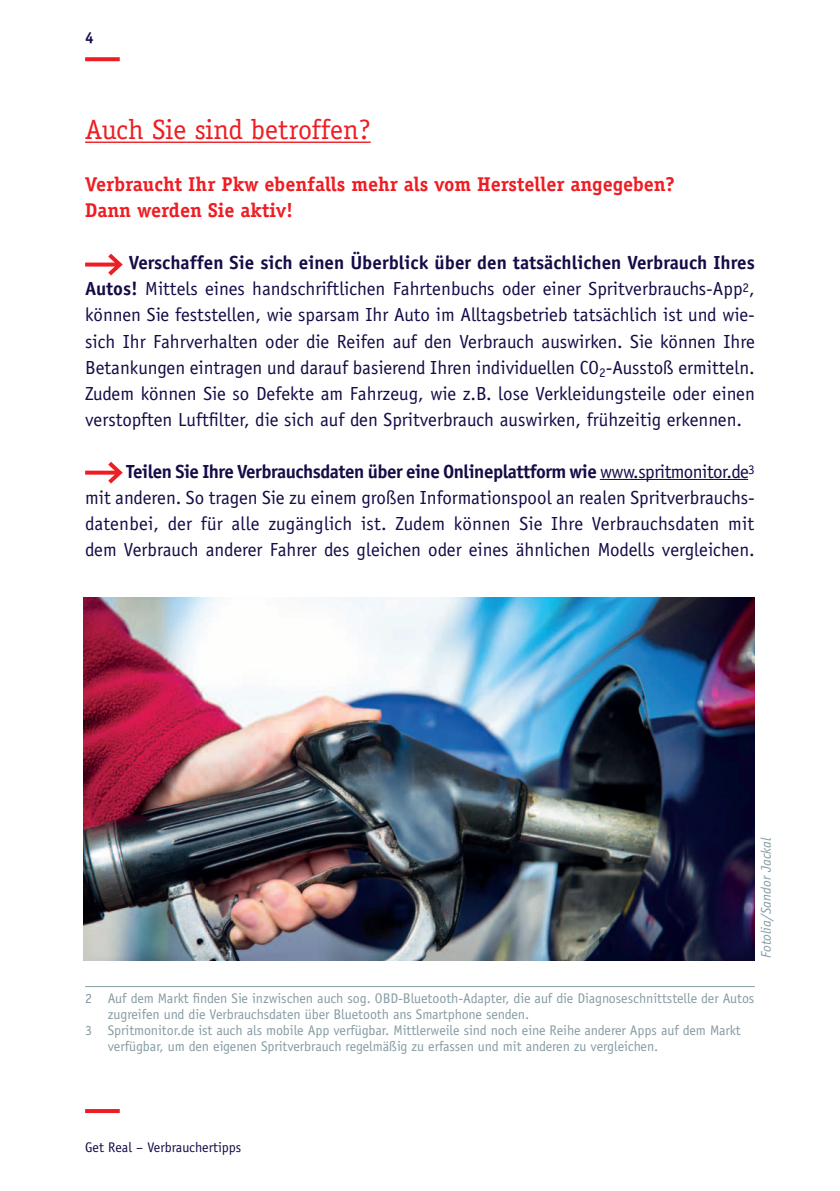
<style>
.page{position:relative;width:840px;height:1191px;background:#fff}
.page>*{position:absolute;margin:0;border:0;box-sizing:border-box;transform-origin:0 0}
.t1{font:28px "Officina Serif";color:#ee1d23}
.t2{font:700 20px/26px "Officina Serif";color:#ee1d23}
.t3{font:19px/26px "Officina Sans";color:#150b47;text-align:justify}
.t4{font:700 16px "Officina Sans";color:#150b47;scale:.95 1}
.t5{font:14px "Officina Sans";letter-spacing:-.005em;color:#859ca3}
.t6{font:14px "Officina Sans";color:#150b47}
.t7{font:italic 14px "Officina Sans";color:#859ca3}
.s1{font-weight:700}
</style>
<div class="page">
<hr style="left:85px;top:1109px;width:35px;height:4px;background:#ee1d23">
<svg style="left:85px;top:57px;width:35px;height:4px"></svg>
<hr style="left:85px;top:141px;width:285px;height:2px;background:#ee1d23">
<hr style="left:599px;top:479px;width:148px;height:1px;background:#150b47">
<svg style="left:85px;top:262px;width:19px;height:4px"></svg>
<svg style="left:104px;top:253px;width:19px;height:23px"></svg>
<svg style="left:85px;top:470px;width:19px;height:4px"></svg>
<svg style="left:104px;top:462px;width:19px;height:22px"></svg>
<hr style="left:85px;top:986px;width:669px;height:1px;background:#859ca3">
<img style="left:84px;top:597px;width:670px;height:363px">
<p class="t4" style="left:85px;top:28px;width:10px">4</p>
<h1 class="t1" style="left:85px;top:114px;width:287px">Auch Sie sind betroffen?</h1>
<p class="t2" style="left:85px;top:171px;width:590px">Verbraucht Ihr Pkw ebenfalls mehr als vom Hersteller angegeben?<br>Dann werden Sie aktiv!</p>
<p class="t3" style="left:85px;top:250px;width:671px;text-indent:44px"><span class="s1">Verschaffen Sie sich einen Überblick über den tatsächlichen Verbrauch Ihres Autos!</span> Mittels eines handschriftlichen Fahrtenbuchs oder einer Spritverbrauchs-App<sup>2</sup>, können Sie feststellen, wie sparsam Ihr Auto im Alltagsbetrieb tatsächlich ist und wie&shy;sich Ihr Fahrverhalten oder die Reifen auf den Verbrauch auswirken. Sie können Ihre Betankungen eintragen und darauf basierend Ihren individuellen CO<sub>2</sub>-Ausstoß ermitteln.<br>Zudem können Sie so Defekte am Fahrzeug, wie z.B. lose Verkleidungsteile oder einen verstopften Luftfilter, die sich auf den Spritverbrauch auswirken, frühzeitig erkennen.</p>
<p class="t3" style="left:85px;top:458px;width:671px;text-indent:41px"><span class="s1">Teilen Sie Ihre Verbrauchsdaten über eine Onlineplattform wie</span> www.spritmonitor.de<sup>3 </sup>mit anderen. So tragen Sie zu einem großen Informationspool an realen Spritverbrauchs&shy;datenbei, der für alle zugänglich ist. Zudem können Sie Ihre Verbrauchsdaten mit dem Verbrauch anderer Fahrer des gleichen oder eines ähnlichen Modells vergleichen.</p>
<p class="t7" style="left:757px;top:958px;width:122px;rotate:-90deg">Fotolia/Sandor Jackal</p>
<p class="t5" style="left:85px;top:989px;width:670px">2 Auf dem Markt finden Sie inzwischen auch sog. OBD-Bluetooth-Adapter, die auf die Diagnoseschnittstelle der Autos</p>
<p class="t5" style="left:108px;top:1005px;width:422px">zugreifen und die Verbrauchsdaten über Bluetooth ans Smartphone senden.</p>
<p class="t5" style="left:85px;top:1021px;width:657px">3 Spritmonitor.de ist auch als mobile App verfügbar. Mittlerweile sind noch eine Reihe anderer Apps auf dem Markt</p>
<p class="t5" style="left:108px;top:1037px;width:551px">verfügbar, um den eigenen Spritverbrauch regelmäßig zu erfassen und mit anderen zu vergleichen.</p>
<p class="t6" style="left:85px;top:1139px;width:158px">Get Real – Verbrauchertipps</p>
</div>
